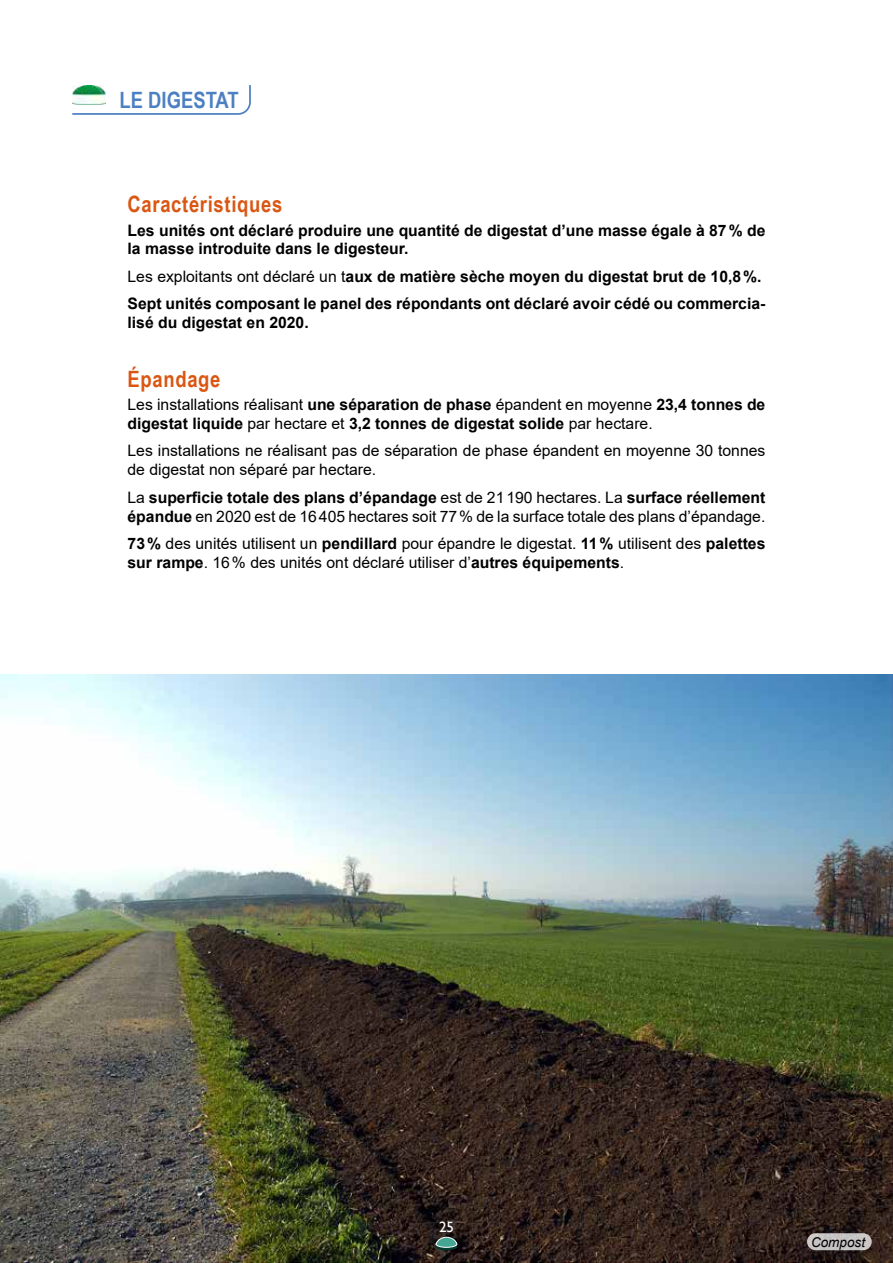
<style>
.page{position:relative;width:893px;height:1263px;background:#fff}
.page>*{position:absolute;margin:0;border:0;box-sizing:border-box;transform-origin:0 0}
.t1{font:700 22.5px "Arial Narrow";letter-spacing:.03em;color:#da5713}
.t2{font:700 22.5px "Arial Narrow";color:#4d80c2}
.t3{font:700 15.75px/18.9px "Arial";color:#000}
.t4{font:15.75px/18.9px "Arial";color:#000}
.t5{font:15px "Gill Sans";color:#fff}
.t6{font:italic 13.5px "Arial";color:#000}
.s1{font-weight:400}
.s2{font-weight:700}
</style>
<div class="page">
<svg style="left:72px;top:85px;width:179px;height:30px"></svg>
<img style="left:72px;top:85px;width:33px;height:20px">
<img style="left:0;top:675px;width:893px;height:587px">
<div style="left:807px;top:1233px;width:65px;height:17px;background:#c7c4c4;border-radius:9px"></div>
<svg style="left:436px;top:1237px;width:21px;height:13px"></svg>
<h1 class="t2" style="left:120px;top:83px;width:121px">LE DIGESTAT</h1>
<h1 class="t1" style="left:128px;top:187px;width:156px">Caractéristiques</h1>
<p class="t3" style="left:128px;top:221px;width:639px">Les unités ont déclaré produire une quantité de digestat d’une masse égale à 87% de la masse introduite dans le digesteur.</p>
<p class="t3" style="left:128px;top:263px;width:639px;line-height:27.5px"><span class="s1">Les exploitants ont déclaré un t</span>aux de matière sèche moyen du digestat brut de 10,8%.<br>Sept unités composant le panel des répondants ont déclaré avoir cédé ou commercia-</p>
<p class="t3" style="left:128px;top:313px;width:183px">lisé du digestat en 2020.</p>
<h1 class="t1" style="left:128px;top:362px;width:94px">Épandage</h1>
<p class="t3" style="left:128px;top:395px;width:639px"><span class="s1">Les installations réalisant</span> une séparation de phase <span class="s1">épandent en moyenne</span> 23,4 tonnes de digestat liquide <span class="s1">par hectare et</span> 3,2 tonnes de digestat solide <span class="s1">par hectare.</span></p>
<p class="t4" style="left:128px;top:441px;width:639px">Les installations ne réalisant pas de séparation de phase épandent en moyenne 30 tonnes de digestat non séparé par hectare.</p>
<p class="t4" style="left:128px;top:487px;width:639px">La <span class="s2">superficie totale des plans d’épandage</span> est de 21190 hectares. La <span class="s2">surface réellement épandue</span> en 2020 est de 16405 hectares soit 77% de la surface totale des plans d’épandage.</p>
<p class="t4" style="left:128px;top:534px;width:639px"><span class="s2">73%</span> des unités utilisent un <span class="s2">pendillard</span> pour épandre le digestat. <span class="s2">11%</span> utilisent des <span class="s2">palettes sur rampe</span>. 16% des unités ont déclaré utiliser d’<span class="s2">autres équipements</span>.</p>
<p class="t5" style="left:439px;top:1219px;width:16px">25</p>
<p class="t6" style="left:811px;top:1233px;width:56px">Compost</p>
</div>
